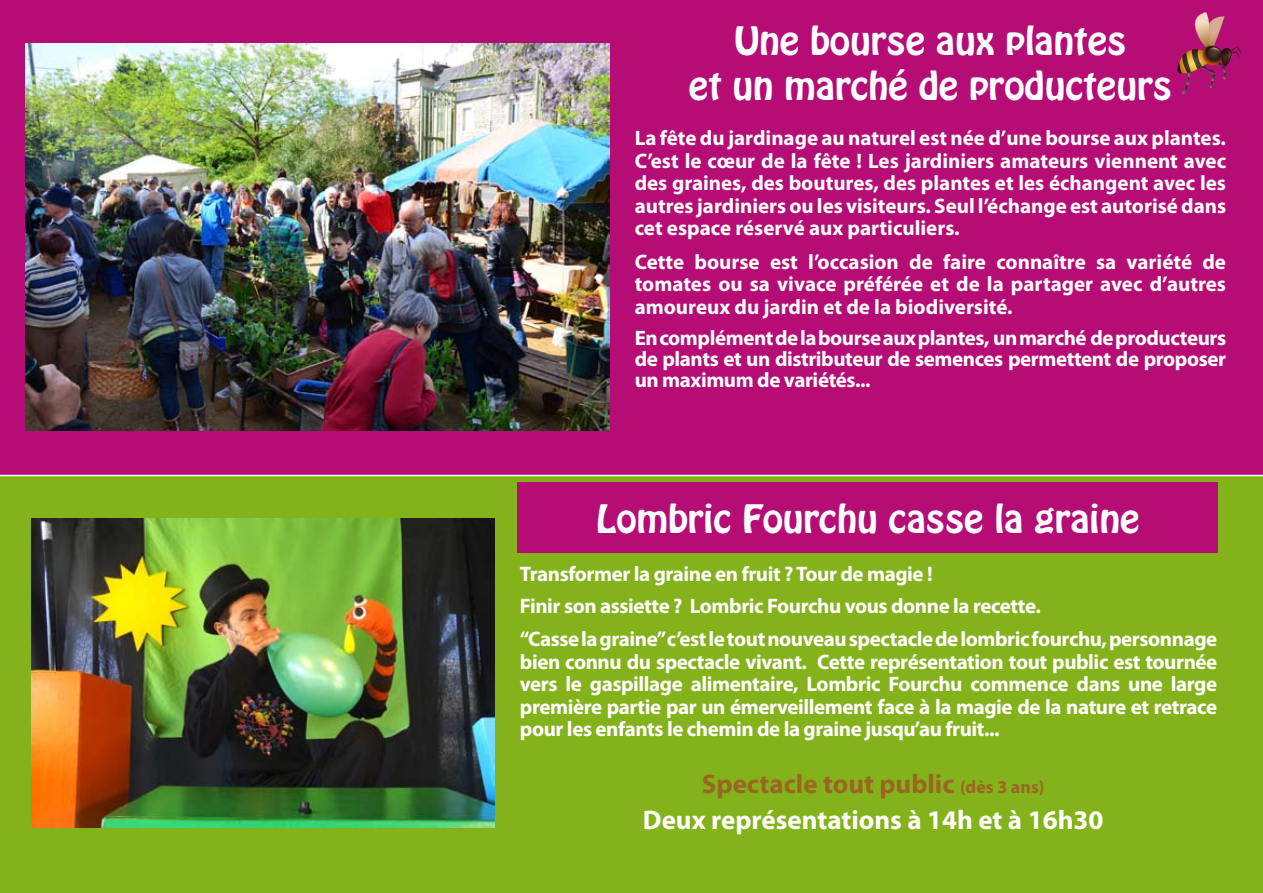
<style>
.page{position:relative;width:1263px;height:893px;background:#fff}
.page>*{position:absolute;margin:0;border:0;box-sizing:border-box;transform-origin:0 0}
.t1{font:34.5px/45px "Hobo Std";color:#fff;text-align:center;scale:1.07 1}
.t2{font:700 27px/36.3px "Myriad Pro";color:#fff;text-align:center}
.t3{font:700 21px/22.5px "Myriad Pro";letter-spacing:-.02em;color:#fff;text-align:justify}
.s1{color:#9a6722}
.s2{font-size:18px;color:#9a6722}
</style>
<div class="page">
<div style="left:0;top:456px;width:1263px;height:437px;background:#84b21b"></div>
<div style="left:0;top:0;width:1263px;height:476px;background:#b50d75"></div>
<img style="left:26px;top:44px;width:584px;height:387px">
<img style="left:1177px;top:12px;width:64px;height:82px">
<img style="left:32px;top:519px;width:462px;height:308px">
<div style="left:518px;top:482px;width:700px;height:71px;background:#b50d75"></div>
<h1 class="t1" style="left:689px;top:19px;width:453px">Une bourse aux plantes<br>et un marché de producteurs</h1>
<p class="t3" style="left:635px;top:126px;width:593px">La fête du jardinage au naturel est née d’une bourse aux plantes.<br>C’est le cœur de la fête ! Les jardiniers amateurs viennent avec des graines, des boutures, des plantes et les échangent avec les autres jardiniers ou les visiteurs. Seul l’échange est autorisé dans cet espace réservé aux particuliers.</p>
<p class="t3" style="left:635px;top:250px;width:593px">Cette bourse est l’occasion de faire connaître sa variété de tomates ou sa vivace préférée et de la partager avec d’autres amoureux du jardin et de la biodiversité.</p>
<p class="t3" style="left:635px;top:327px;width:593px;line-height:21px">En complément de la bourse aux plantes, un marché de producteurs de plants et un distributeur de semences permettent de proposer un maximum de variétés...</p>
<h1 class="t1" style="left:596px;top:497px;width:509px">Lombric Fourchu casse la graine</h1>
<p class="t3" style="left:520px;top:557px;width:699px;line-height:32.5px;text-align:left">Transformer la graine en fruit ? Tour de magie !<br>Finir son assiette ? Lombric Fourchu vous donne la recette.<br>“Casse la graine” c’est le tout nouveau spectacle de lombric fourchu, personnage</p>
<p class="t3" style="left:520px;top:650px;width:699px">bien connu du spectacle vivant. Cette représentation tout public est tournée vers le gaspillage alimentaire, Lombric Fourchu commence dans une large première partie par un émerveillement face à la magie de la nature et retrace pour les enfants le chemin de la graine jusqu’au fruit...</p>
<p class="t2" style="left:643px;top:764px;width:462px"><span class="s1">Spectacle tout public</span> <span class="s2">(dès 3 ans)<br></span>Deux représentations à 14h et à 16h30</p>
</div>
